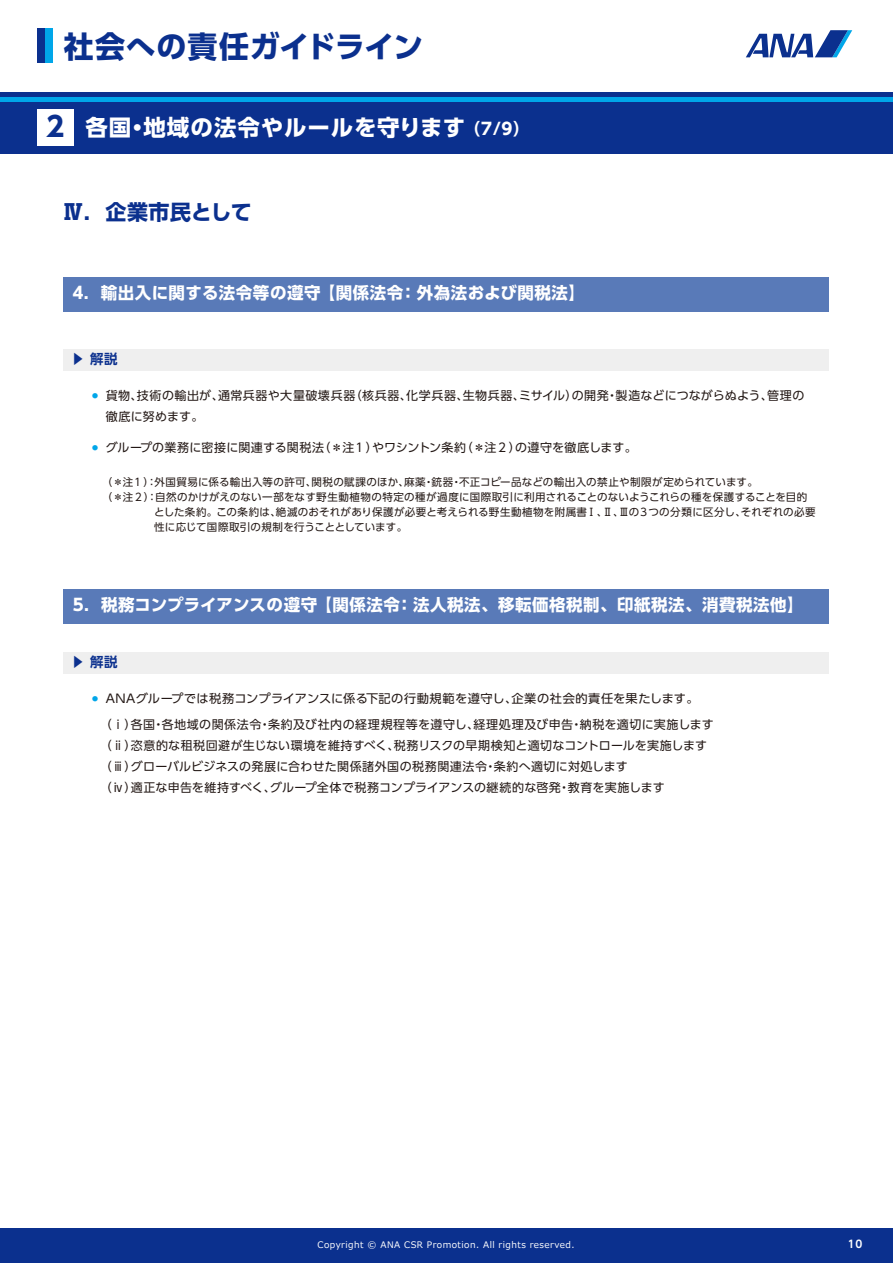
<style>
.page{position:relative;width:893px;height:1263px;background:#fff}
.page>*{position:absolute;margin:0;border:0;box-sizing:border-box;transform-origin:0 0}
.t1{font:700 30px "UD Shin Go Pro";letter-spacing:.015em;color:#0b308e}
.t2{font:700 22.5px "UD Shin Go Pro";letter-spacing:.04em;color:#fff}
.t3{font:700 21px "UD Shin Go Pro";letter-spacing:.005em;color:#0b308e}
.t4{font:700 16.5px "UD Shin Go Pro";letter-spacing:.03em;color:#fff}
.t5{font:700 13.5px "UD Shin Go Pro De";color:#0b308e}
.t6{font:12px/21px "UD Shin Go Pro";letter-spacing:.03em;color:#231815}
.t7{font:12px "UD Shin Go Pro";letter-spacing:.01em;color:#231815}
.t8{font:10.5px "UD Shin Go Pro";letter-spacing:.02em;color:#231815}
.t9{font:700 10.5px "UD Shin Go Pro De";color:#fff}
.t10{font:9px "Meiryo";letter-spacing:.05em;color:#fff}
.t11{font:6px "UD Shin Go Pro";color:#00a6e9}
.s1{font-size:27.45px;color:#0b308e}
.s2{font-size:16.5px}
</style>
<div class="page">
<svg style="left:746px;top:30px;width:106px;height:27px"></svg>
<div style="left:0;top:1229px;width:893px;height:34px;background:#0b308e"></div>
<div style="left:0;top:92px;width:893px;height:5px;background:#0b308e"></div>
<hr style="left:0;top:97px;width:893px;height:4px;background:#00a6e9">
<div style="left:0;top:102px;width:893px;height:51px;background:#0b308e"></div>
<div style="left:38px;top:110px;width:36px;height:36px;background:#fff"></div>
<div style="left:38px;top:28px;width:7px;height:35px;background:#0b308e"></div>
<div style="left:45px;top:28px;width:7px;height:35px;background:#00a6e9"></div>
<div style="left:64px;top:349px;width:765px;height:21px;background:#efefef"></div>
<div style="left:64px;top:277px;width:765px;height:34px;background:#597ab8"></div>
<div style="left:64px;top:652px;width:765px;height:22px;background:#efefef"></div>
<div style="left:64px;top:589px;width:765px;height:34px;background:#597ab8"></div>
<h1 class="t1" style="left:64px;top:22px;width:361px">社会への責任ガイドライン</h1>
<h2 class="t2" style="left:46px;top:109px;width:485px"><span class="s1">2</span> 各国・地域の法令やルールを守ります <span class="s2">（7/9）</span></h2>
<h3 class="t3" style="left:63px;top:194px;width:191px">Ⅳ．企業市民として</h3>
<h3 class="t4" style="left:70px;top:279px;width:517px">４．輸出入に関する法令等の遵守 【関係法令：外為法および関税法】</h3>
<p class="t5" style="left:71px;top:347px;width:48px">▶ 解説</p>
<p class="t11" style="left:92px;top:391px;width:7px">●</p>
<p class="t6" style="left:106px;top:385px;width:700px">貨物、技術の輸出が、通常兵器や大量破壊兵器（核兵器、化学兵器、生物兵器、ミサイル）の開発・製造などにつながらぬよう、管理の徹底に努めます。</p>
<p class="t7" style="left:92px;top:437px;width:546px"><sup>●</sup> グループの業務に密接に関連する関税法（＊注１）やワシントン条約（＊注２）の遵守を徹底します。</p>
<p class="t8" style="left:102px;top:473px;width:658px">（＊注１）：外国貿易に係る輸出入等の許可、関税の賦課のほか、麻薬・銃器・不正コピー品などの輸出入の禁止や制限が定められています。</p>
<p class="t8" style="left:102px;top:488px;width:707px">（＊注２）：自然のかけがえのない一部をなす野生動植物の特定の種が過度に国際取引に利用されることのないようこれらの種を保護することを目的</p>
<p class="t8" style="left:107px;top:503px;width:710px">　　　　 とした条約。この条約は、絶滅のおそれがあり保護が必要と考えられる野生動植物を附属書Ⅰ、Ⅱ、Ⅲの３つの分類に区分し、それぞれの必要</p>
<p class="t8" style="left:107px;top:518px;width:302px">　　　　 性に応じて国際取引の規制を行うこととしています。</p>
<h3 class="t4" style="left:73px;top:592px;width:732px">5．税務コンプライアンスの遵守 【関係法令：法人税法、移転価格税制、印紙税法、消費税法他】</h3>
<p class="t5" style="left:71px;top:651px;width:48px">▶ 解説</p>
<p class="t11" style="left:92px;top:694px;width:7px">●</p>
<p class="t6" style="left:100px;top:686px;width:616px;line-height:25.5px;text-indent:6px">ANAグループでは税務コンプライアンスに係る下記の行動規範を遵守し、企業の社会的責任を果たします。（ⅰ）各国・各地域の関係法令・条約及び社内の経理規程等を遵守し、経理処理及び申告・納税を適切に実施します</p>
<p class="t6" style="left:100px;top:734px;width:609px">（ⅱ）恣意的な租税回避が生じない環境を維持すべく、税務リスクの早期検知と適切なコントロールを実施します（ⅲ）グローバルビジネスの発展に合わせた関係諸外国の税務関連法令・条約へ適切に対処します<br>（ⅳ）適正な申告を維持すべく、グループ全体で税務コンプライアンスの継続的な啓発・教育を実施します</p>
<p class="t10" style="left:318px;top:1241px;width:259px">Copyright © ANA CSR Promotion. All rights reserved.</p>
<p class="t9" style="left:848px;top:1235px;width:16px">10</p>
</div>
